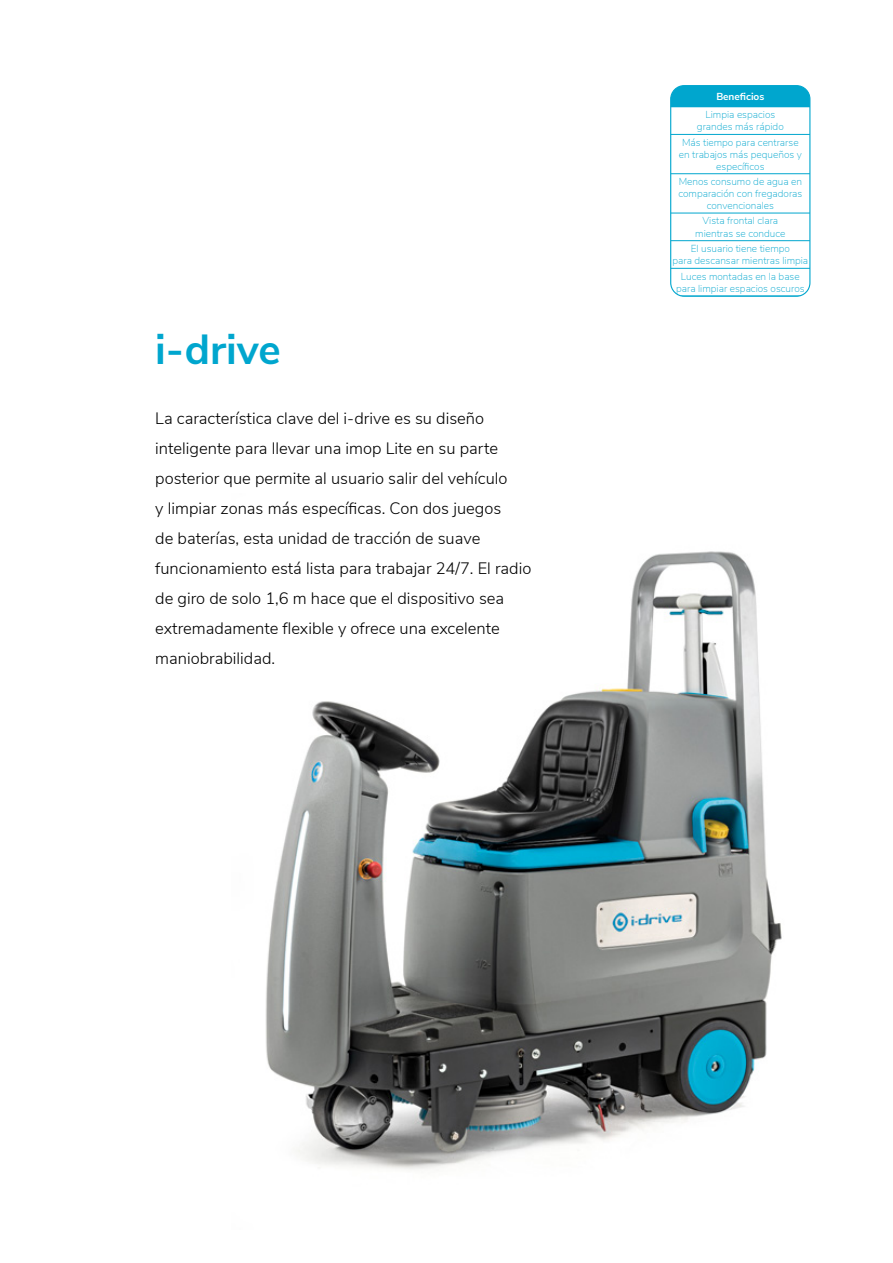
<style>
.page{position:relative;width:893px;height:1263px;background:#fff}
.page>*{position:absolute;margin:0;border:0;box-sizing:border-box;transform-origin:0 0}
.t1{font:700 42px "Nunito Sans";color:#00a6ce}
.t2{font:300 16.5px/30px "Nunito Sans";color:#000}
.t3{font:200 10.2px/12.1px "Nunito Sans";color:#00a6ce;text-align:center}
.t4{font:700 10.2px "Nunito Sans";color:#fff}
</style>
<div class="page">
<div style="left:671px;top:86px;width:139px;height:21px;background:#00a6ce"></div>
<hr style="left:671px;top:134px;width:139px;height:1px;background:#00a6ce">
<hr style="left:671px;top:173px;width:139px;height:1px;background:#00a6ce">
<hr style="left:671px;top:213px;width:139px;height:1px;background:#00a6ce">
<hr style="left:671px;top:240px;width:139px;height:1px;background:#00a6ce">
<hr style="left:671px;top:268px;width:139px;height:1px;background:#00a6ce">
<hr style="left:671px;top:296px;width:139px;height:1px;background:#00a6ce">
<div style="left:670px;top:85px;width:140px;height:212px;border:1px solid #00a6ce;border-radius:14px"></div>
<img style="left:265px;top:551px;width:517px;height:619px">
<h1 class="t1" style="left:155px;top:319px;width:127px">i-drive</h1>
<p class="t2" style="left:155px;top:402px;width:378px">La característica clave del i-drive es su diseño inteligente para llevar una imop Lite en su parte posterior que permite al usuario salir del vehículo<br>y limpiar zonas más específicas. Con dos juegos<br>de baterías, esta unidad de tracción de suave funcionamiento está lista para trabajar 24/7. El radio de giro de solo 1,6 m hace que el dispositivo sea extremadamente flexible y ofrece una excelente maniobrabilidad.</p>
<p class="t4" style="left:716px;top:89px;width:50px">Beneficios</p>
<p class="t3" style="left:697px;top:108px;width:88px">Limpia espacios grandes más rápido</p>
<p class="t3" style="left:679px;top:135px;width:125px">Más tiempo para centrarse en trabajos más pequeños y específicos</p>
<p class="t3" style="left:678px;top:175px;width:125px">Menos consumo de agua en comparación con fregadoras convencionales</p>
<p class="t3" style="left:695px;top:214px;width:92px">Vista frontal clara mientras se conduce</p>
<p class="t3" style="left:672px;top:242px;width:137px">El usuario tiene tiempo<br>para descansar mientras limpia</p>
<p class="t3" style="left:676px;top:270px;width:130px">Luces montadas en la base para limpiar espacios oscuros</p>
</div>
